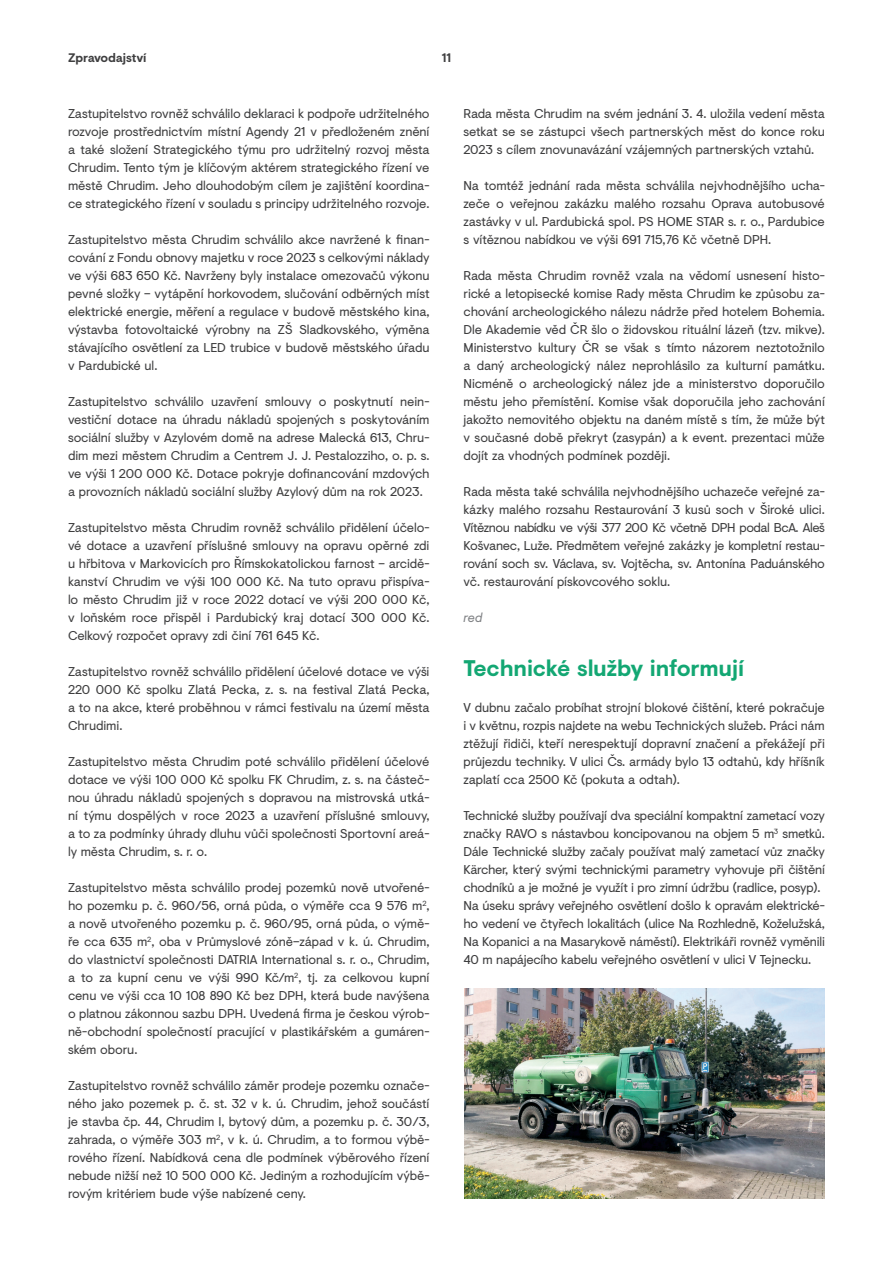
<style>
.page{position:relative;width:893px;height:1263px;background:#fff}
.page>*{position:absolute;margin:0;border:0;box-sizing:border-box;transform-origin:0 0}
.t1{font:700 22.5px "Visuelt";letter-spacing:-.01em;color:#13a773}
.t2{font:12.75px/18px "Visuelt";letter-spacing:-.015em;color:#3e3e3f;text-align:justify}
.t3{font:italic 12.75px "Visuelt";color:#808285}
.t4{font:700 12.3px "Visuelt";letter-spacing:-.01em;color:#3e3e3f}
</style>
<div class="page">
<img style="left:464px;top:989px;width:360px;height:209px">
<p class="t4" style="left:68px;top:49px;width:80px">Zpravodajství</p>
<p class="t4" style="left:442px;top:49px;width:11px">11</p>
<p class="t2" style="left:68px;top:104px;width:363px">Zastupitelstvo rovněž schválilo deklaraci k podpoře udržitelného rozvoje prostřednictvím místní Agendy 21 v předloženém znění a také složení Strategického týmu pro udržitelný rozvoj města Chrudim. Tento tým je klíčovým aktérem strategického řízení ve městě Chrudim. Jeho dlouhodobým cílem je zajištění koordina&shy;ce strategického řízení v souladu s principy udržitelného rozvoje.</p>
<p class="t2" style="left:68px;top:230px;width:363px">Zastupitelstvo města Chrudim schválilo akce navržené k finan&shy;cování z Fondu obnovy majetku v roce 2023 s celkovými náklady ve výši 683 650 Kč. Navrženy byly instalace omezovačů výkonu pevné složky – vytápění horkovodem, slučování odběrných míst elektrické energie, měření a regulace v budově městského kina, výstavba fotovoltaické výrobny na ZŠ Sladkovského, výměna stávajícího osvětlení za LED trubice v budově městského úřadu v Pardubické ul.</p>
<p class="t2" style="left:68px;top:392px;width:363px">Zastupitelstvo schválilo uzavření smlouvy o poskytnutí nein&shy;vestiční dotace na úhradu nákladů spojených s poskytováním sociální služby v Azylovém domě na adrese Malecká 613, Chru&shy;dim mezi městem Chrudim a Centrem J. J. Pestalozziho, o. p. s. ve výši 1 200 000 Kč. Dotace pokryje dofinancování mzdových a provozních nákladů sociální služby Azylový dům na rok 2023.</p>
<p class="t2" style="left:68px;top:518px;width:363px">Zastupitelstvo města Chrudim rovněž schválilo přidělení účelo&shy;vé dotace a uzavření příslušné smlouvy na opravu opěrné zdi u hřbitova v Markovicích pro Římskokatolickou farnost – arcidě&shy;kanství Chrudim ve výši 100 000 Kč. Na tuto opravu přispíva&shy;lo město Chrudim již v roce 2022 dotací ve výši 200 000 Kč, v loňském roce přispěl i Pardubický kraj dotací 300 000 Kč.<br>Celkový rozpočet opravy zdi činí 761 645 Kč.</p>
<p class="t2" style="left:68px;top:662px;width:363px">Zastupitelstvo rovněž schválilo přidělení účelové dotace ve výši 220 000 Kč spolku Zlatá Pecka, z. s. na festival Zlatá Pecka, a to na akce, které proběhnou v rámci festivalu na území města Chrudimi.</p>
<p class="t2" style="left:68px;top:752px;width:363px">Zastupitelstvo města Chrudim poté schválilo přidělení účelové dotace ve výši 100 000 Kč spolku FK Chrudim, z. s. na částeč&shy;nou úhradu nákladů spojených s dopravou na mistrovská utká&shy;ní týmu dospělých v roce 2023 a uzavření příslušné smlouvy, a to za podmínky úhrady dluhu vůči společnosti Sportovní areá&shy;ly města Chrudim, s. r. o.</p>
<p class="t2" style="left:68px;top:878px;width:363px">Zastupitelstvo města schválilo prodej pozemků nově utvořené&shy;ho pozemku p. č. 960/56, orná půda, o výměře cca 9 576 m<sup>2</sup>, a nově utvořeného pozemku p. č. 960/95, orná půda, o výmě&shy;ře cca 635 m<sup>2</sup>, oba v Průmyslové zóně–západ v k. ú. Chrudim, do vlastnictví společnosti DATRIA International s. r. o., Chrudim, a to za kupní cenu ve výši 990 Kč/m<sup>2</sup>, tj. za celkovou kupní cenu ve výši cca 10 108 890 Kč bez DPH, která bude navýšena o platnou zákonnou sazbu DPH. Uvedená firma je českou výrob&shy;ně-obchodní společností pracující v plastikářském a gumáren&shy;ském oboru.</p>
<p class="t2" style="left:68px;top:1076px;width:363px">Zastupitelstvo rovněž schválilo záměr prodeje pozemku označe&shy;ného jako pozemek p. č. st. 32 v k. ú. Chrudim, jehož součástí je stavba čp. 44, Chrudim I, bytový dům, a pozemku p. č. 30/3, zahrada, o výměře 303 m<sup>2</sup>, v k. ú. Chrudim, a to formou výbě&shy;rového řízení. Nabídková cena dle podmínek výběrového řízení nebude nižší než 10 500 000 Kč. Jediným a rozhodujícím výbě&shy;rovým kritériem bude výše nabízené ceny.</p>
<p class="t2" style="left:463px;top:104px;width:363px">Rada města Chrudim na svém jednání 3. 4. uložila vedení města setkat se se zástupci všech partnerských měst do konce roku 2023 s cílem znovunavázání vzájemných partnerských vztahů.</p>
<p class="t2" style="left:463px;top:176px;width:363px">Na tomtéž jednání rada města schválila nejvhodnějšího ucha&shy;zeče o veřejnou zakázku malého rozsahu Oprava autobusové zastávky v ul. Pardubická spol. PS HOME STAR s. r. o., Pardubice s vítěznou nabídkou ve výši 691 715,76 Kč včetně DPH.</p>
<p class="t2" style="left:463px;top:266px;width:363px">Rada města Chrudim rovněž vzala na vědomí usnesení histo&shy;rické a letopisecké komise Rady města Chrudim ke způsobu za&shy;chování archeologického nálezu nádrže před hotelem Bohemia.<br>Dle Akademie věd ČR šlo o židovskou rituální lázeň (tzv. mikve).<br>Ministerstvo kultury ČR se však s tímto názorem neztotožnilo a daný archeologický nález neprohlásilo za kulturní památku.<br>Nicméně o archeologický nález jde a ministerstvo doporučilo městu jeho přemístění. Komise však doporučila jeho zachování jakožto nemovitého objektu na daném místě s tím, že může být v současné době překryt (zasypán) a k event. prezentaci může dojít za vhodných podmínek později.</p>
<p class="t2" style="left:463px;top:482px;width:363px">Rada města také schválila nejvhodnějšího uchazeče veřejné za&shy;kázky malého rozsahu Restaurování 3 kusů soch v Široké ulici.<br>Vítěznou nabídku ve výši 377 200 Kč včetně DPH podal BcA. Aleš Košvanec, Luže. Předmětem veřejné zakázky je kompletní restau&shy;rování soch sv. Václava, sv. Vojtěcha, sv. Antonína Paduánského vč. restaurování pískovcového soklu.</p>
<p class="t3" style="left:463px;top:609px;width:21px">red</p>
<h1 class="t1" style="left:463px;top:651px;width:282px">Technické služby informují</h1>
<p class="t2" style="left:463px;top:698px;width:363px">V dubnu začalo probíhat strojní blokové čištění, které pokračuje i v květnu, rozpis najdete na webu Technických služeb. Práci nám ztěžují řidiči, kteří nerespektují dopravní značení a překážejí při průjezdu techniky. V ulici Čs. armády bylo 13 odtahů, kdy hříšník zaplatí cca 2500 Kč (pokuta a odtah).</p>
<p class="t2" style="left:463px;top:806px;width:363px;text-align:left">Technické služby používají dva speciální kompaktní zametací vozy značky RAVO s nástavbou koncipovanou na objem 5 m<sup>3</sup> smetků.<br>Dále Technické služby začaly používat malý zametací vůz značky Kärcher, který svými technickými parametry vyhovuje při čištění chodníků a je možné je využít i pro zimní údržbu (radlice, posyp).<br>Na úseku správy veřejného osvětlení došlo k opravám elektrické&shy;ho vedení ve čtyřech lokalitách (ulice Na Rozhledně, Koželužská, Na Kopanici a na Masarykově náměstí). Elektrikáři rovněž vyměnili 40 m napájecího kabelu veřejného osvětlení v ulici V Tejnecku.</p>
</div>
